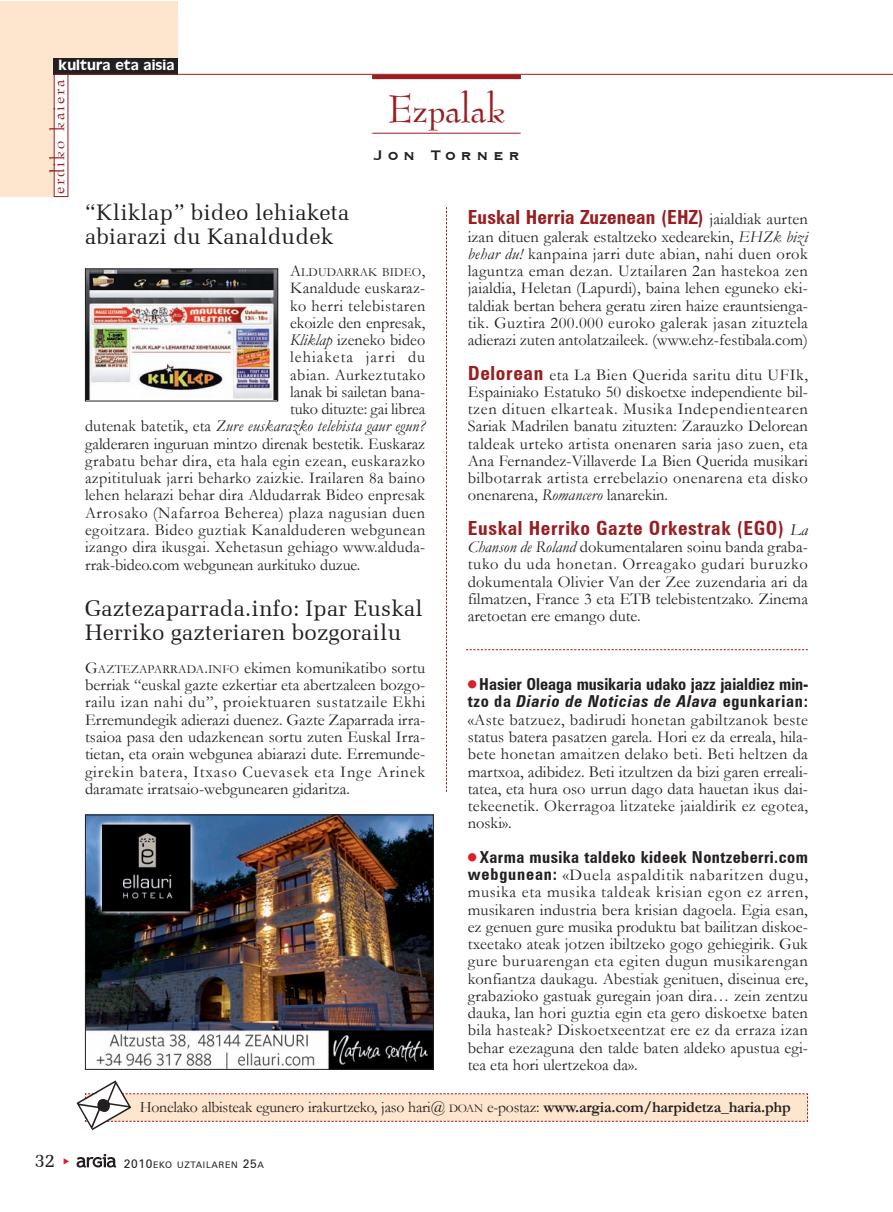
<style>
.page{position:relative;width:893px;height:1212px;background:#fff}
.page>*{position:absolute;margin:0;border:0;box-sizing:border-box;transform-origin:0 0}
.t1{font:45px "Bernadette";color:#981e21}
.t2{font:22.5px/24px "Memoir";color:#231f20}
.t3{font:21px "Bernadette";letter-spacing:.09em;color:#981e21}
.t4{font:700 19.5px "Zurich Cn BT";letter-spacing:.01em;color:#981e21}
.t5{font:700 19.5px "Zurich Cn BT";letter-spacing:.035em;color:#981e21}
.t6{font:19.5px "Memoir";color:#231f20}
.t7{font:18px "Copprpl Goth Bd BT";letter-spacing:.255em;color:#231f20}
.t8{font:16.5px/17.2px "Garamond";letter-spacing:.015em;color:#231f20;text-align:justify}
.t9{font:16.5px "Garamond";letter-spacing:-.005em;color:#231f20}
.t10{font:700 16.5px/17.2px "Zurich Cn BT";color:#231f20;text-align:right}
.t11{font:16.5px "Garamond";letter-spacing:.035em;color:#231f20}
.t12{font:italic 16.5px "Garamond";letter-spacing:.01em;color:#231f20}
.t13{font:700 16.5px "Zurich Cn BT";letter-spacing:.025em;color:#231f20}
.t14{font:16.5px "Garamond";letter-spacing:.065em;color:#231f20}
.t15{font:15.75px "Garamond";letter-spacing:-.015em;color:#231f20}
.t16{font:15px "Antique Olive";letter-spacing:.005em;color:#fff}
.t17{font:12.3px "Garamond";letter-spacing:.02em;color:#231f20}
.t18{font:9px "Zurich BT";letter-spacing:.075em;color:#231f20}
.s1{font-size:16.5px}
.s2{font-style:italic}
.s3{font-style:normal}
.s4{font-size:12.3px}
.s5{font-family:"Garamond";font-weight:400;font-size:16.5px;color:#231f20}
.s6{font-family:"Zurich Cn BT";font-weight:700;font-size:19.5px;color:#981e21}
.s7{font-family:"Garamond";font-weight:400;font-style:italic;font-size:16.5px;color:#231f20}
.s8{font-family:"Zurich Cn BT";font-weight:700}
.s9{font-size:11.85px}
.s10{font-weight:700}
.s11{font-size:12px}
</style>
<div class="page">
<svg style="left:77px;top:1154px;width:39px;height:13px"></svg>
<div style="left:0;top:1px;width:178px;height:59px;background:#fee6ce"></div>
<div style="left:0;top:1px;width:61px;height:196px;background:#fee6ce"></div>
<div style="left:54px;top:74px;width:14px;height:123px;background:#fff"></div>
<div style="left:54px;top:58px;width:124px;height:16px;background:#231f20"></div>
<hr style="left:372px;top:133px;width:149px;height:1px;background:#981e21">
<hr style="left:372px;top:75px;width:149px;height:4px;background:#981e21">
<hr style="left:54px;top:74px;width:838px;height:1px;background:#981e21">
<svg style="left:77px;top:1080px;width:731px;height:50px"></svg>
<svg style="left:446px;top:207px;width:1px;height:585px"></svg>
<svg style="left:466px;top:649px;width:342px;height:1px"></svg>
<img style="left:87px;top:816px;width:345px;height:252px">
<div style="left:85px;top:814px;width:349px;height:256px;border:1px solid #231f20"></div>
<img style="left:87px;top:270px;width:189px;height:129px">
<div style="left:85px;top:268px;width:193px;height:133px;border:1px solid #231f20"></div>
<p class="t16" style="left:59px;top:60px;width:117px">kultura eta aisia</p>
<p class="t3" style="left:48px;top:194px;width:116px;rotate:-90deg">erdiko kaiera</p>
<h1 class="t1" style="left:388px;top:86px;width:119px">Ezpalak</h1>
<p class="t7" style="left:373px;top:145px;width:148px">Jon Torner</p>
<h2 class="t2" style="left:85px;top:200px;width:266px">“Kliklap” bideo lehiaketa abiarazi du Kanaldudek</h2>
<p class="t17" style="left:290px;top:266px;width:137px"><span class="s1">A</span>LDUDARRAK BIDEO<span class="s1">,</span></p>
<p class="t8" style="left:290px;top:280px;width:137px">Kanaldude euskaraz-</p>
<p class="t8" style="left:290px;top:297px;width:137px">ko herri telebistaren</p>
<p class="t8" style="left:290px;top:314px;width:137px">ekoizle den enpresak,</p>
<p class="t8" style="left:290px;top:332px;width:137px"><span class="s2">Kliklap</span> izeneko bideo</p>
<p class="t14" style="left:290px;top:348px;width:137px">lehiaketa jarri du</p>
<p class="t11" style="left:290px;top:365px;width:137px">abian. Aurkeztutako</p>
<p class="t9" style="left:290px;top:383px;width:137px">lanak bi sailetan bana-</p>
<p class="t9" style="left:290px;top:400px;width:137px">tuko dituzte: gai librea</p>
<p class="t12" style="left:85px;top:417px;width:342px"><span class="s3">dutenak batetik, eta</span> Zure euskarazko telebista gaur egun?</p>
<p class="t9" style="left:85px;top:434px;width:342px">galderaren inguruan mintzo direnak bestetik. Euskaraz</p>
<p class="t8" style="left:85px;top:452px;width:342px">grabatu behar dira, eta hala egin ezean, euskarazko</p>
<p class="t8" style="left:85px;top:470px;width:342px">azpitituluak jarri beharko zaizkie. Irailaren 8a baino</p>
<p class="t8" style="left:85px;top:487px;width:342px">lehen helarazi behar dira Aldudarrak Bideo enpresak</p>
<p class="t11" style="left:85px;top:503px;width:342px">Arrosako (Nafarroa Beherea) plaza nagusian duen</p>
<p class="t8" style="left:85px;top:521px;width:342px">egoitzara. Bideo guztiak Kanalduderen webgunean</p>
<p class="t8" style="left:85px;top:539px;width:342px">izango dira ikusgai. Xehetasun gehiago www.alduda-</p>
<p class="t9" style="left:85px;top:555px;width:277px">rrak-bideo.com webgunean aurkituko duzue.</p>
<h2 class="t2" style="left:85px;top:597px;width:339px">Gaztezaparrada.info: Ipar Euskal<br>Herriko gazteriaren bozgorailu</h2>
<p class="t8" style="left:85px;top:659px;width:342px">G<span class="s4">AZTEZAPARRADA</span>.<span class="s4">INFO</span> ekimen komunikatibo sortu berriak “euskal gazte ezkertiar eta abertzaleen bozgo&shy;railu izan nahi du”, proiektuaren sustatzaile Ekhi Erremundegik adierazi duenez. Gazte Zaparrada irra&shy;tsaioa pasa den udazkenean sortu zuten Euskal Irra&shy;tietan, eta orain webgunea abiarazi dute. Erremunde&shy;girekin batera, Itxaso Cuevasek eta Inge Arinek daramate irratsaio-webgunearen gidaritza.</p>
<p class="t4" style="left:468px;top:206px;width:342px">Euskal Herria Zuzenean (EHZ) <span class="s5">jaialdiak aurten</span></p>
<p class="t8" style="left:468px;top:228px;width:342px">izan dituen galerak estaltzeko xedearekin, <span class="s2">EHZk bizi behar du!</span> kanpaina jarri dute abian, nahi duen orok laguntza eman dezan. Uztailaren 2an hastekoa zen jaialdia, Heletan (Lapurdi), baina lehen eguneko eki&shy;taldiak bertan behera geratu ziren haize erauntsienga&shy;tik. Guztira 200.000 euroko galerak jasan zituztela adierazi zuten antolatzaileek. (www.ehz-festibala.com)</p>
<p class="t8" style="left:468px;top:366px;width:342px"><span class="s6">Delorean</span> eta La Bien Querida saritu ditu UFIk, Espainiako Estatuko 50 diskoetxe independiente bil&shy;tzen dituen elkarteak. Musika Independientearen Sariak Madrilen banatu zituzten: Zarauzko Delorean taldeak urteko artista onenaren saria jaso zuen, eta Ana Fernandez-Villaverde La Bien Querida musikari bilbotarrak artista errebelazio onenarena eta disko onenarena, <span class="s2">Romancero</span> lanarekin.</p>
<p class="t5" style="left:468px;top:516px;width:342px">Euskal Herriko Gazte Orkestrak (EGO) <span class="s7">La</span></p>
<p class="t8" style="left:468px;top:539px;width:342px"><span class="s2">Chanson de Roland</span> dokumentalaren soinu banda graba&shy;tuko du uda honetan. Orreagako gudari buruzko dokumentala Olivier Van der Zee zuzendaria ari da filmatzen, France 3 eta ETB telebistentzako. Zinema aretoetan ere emango dute.</p>
<p class="t10" style="left:468px;top:675px;width:342px">Hasier Oleaga musikaria udako jazz jaialdiez min&shy;tzo da <span class="s2">Diario de Noticias de Alava</span> egunkarian:</p>
<p class="t8" style="left:468px;top:711px;width:342px">«Aste batzuez, badirudi honetan gabiltzanok beste status batera pasatzen garela. Hori ez da erreala, hila&shy;bete honetan amaitzen delako beti. Beti heltzen da martxoa, adibidez. Beti itzultzen da bizi garen erreali&shy;tatea, eta hura oso urrun dago data hauetan ikus dai&shy;tekeenetik. Okerragoa litzateke jaialdirik ez egotea, noski».</p>
<p class="t13" style="left:480px;top:847px;width:330px">Xarma musika taldeko kideek Nontzeberri.com</p>
<p class="t8" style="left:468px;top:866px;width:342px"><span class="s8">webgunean:</span> «Duela aspalditik nabaritzen dugu, musika eta musika taldeak krisian egon ez arren, musikaren industria bera krisian dagoela. Egia esan, ez genuen gure musika produktu bat bailitzan diskoe&shy;txeetako ateak jotzen ibiltzeko gogo gehiegirik. Guk gure buruarengan eta egiten dugun musikarengan konfiantza daukagu. Abestiak genituen, diseinua ere, grabazioko gastuak guregain joan dira… zein zentzu dauka, lan hori guztia egin eta gero diskoetxe baten bila hasteak? Diskoetxeentzat ere ez da erraza izan behar ezezaguna den talde baten aldeko apustua egi&shy;tea eta hori ulertzekoa da».</p>
<p class="t15" style="left:140px;top:1098px;width:652px">Honelako albisteak egunero irakurtzeko, jaso hari@ <span class="s9">DOAN</span> e-postaz: <span class="s10">www.argia.com/harpidetza_haria.php</span></p>
<p class="t6" style="left:35px;top:1149px;width:22px">32</p>
<p class="t18" style="left:124px;top:1159px;width:141px"><span class="s11">2010</span>EKO UZTAILAREN <span class="s11">25</span>A</p>
</div>
